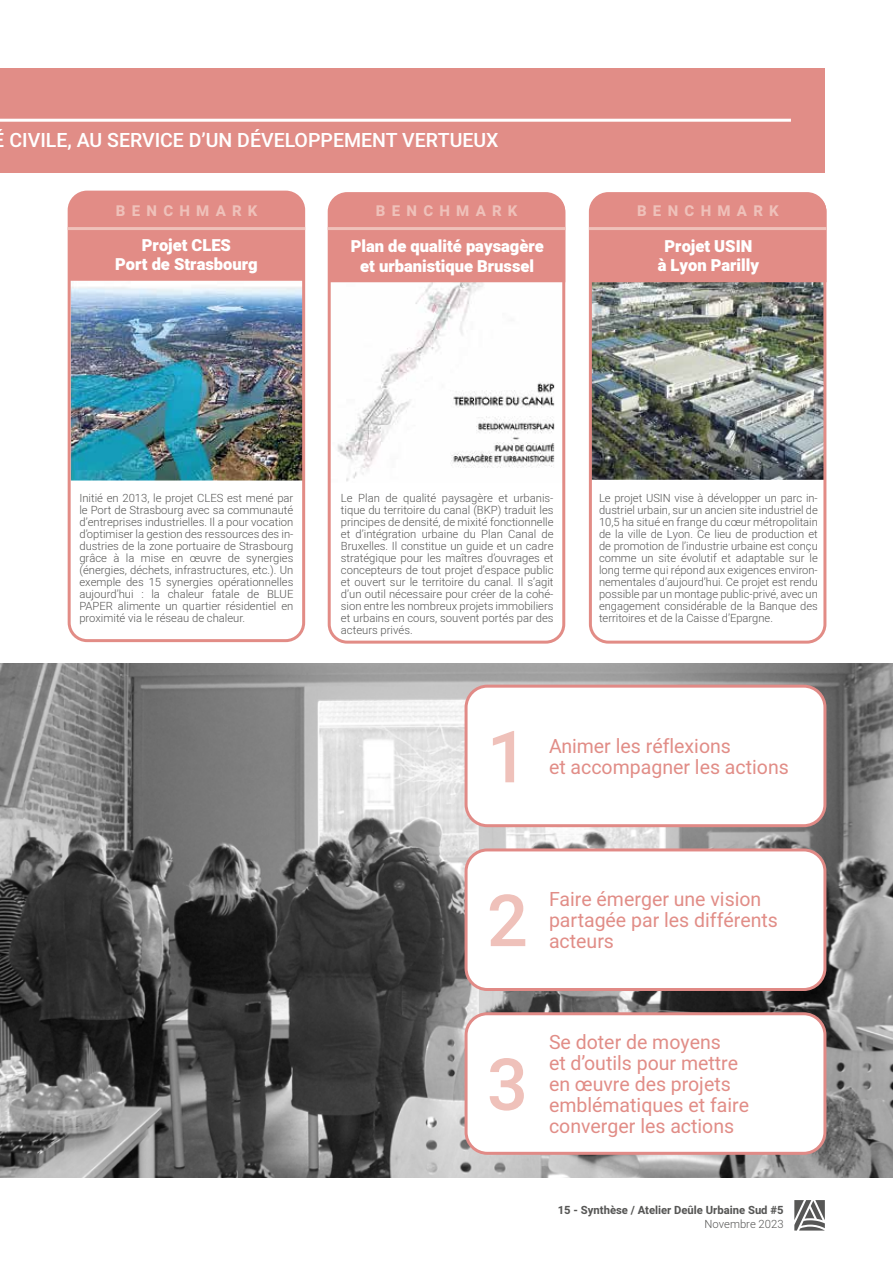
<style>
.page{position:relative;width:893px;height:1263px;background:#fff}
.page>*{position:absolute;margin:0;border:0;box-sizing:border-box;transform-origin:0 0}
.t1{font:500 72px "Heebo";color:#efc1ba}
.t2{font:19.5px/21px "Heebo";color:#e18d87}
.t3{font:500 19.5px "Heebo";color:#fff}
.t4{font:900 16.5px/19.5px "Heebo";color:#fff;text-align:center}
.t5{font:800 15px "Heebo";letter-spacing:.415em;color:#efc1ba}
.t6{font:300 11.25px/12px "Heebo";color:#575756;text-align:justify}
.t7{font:700 11.25px "Heebo";color:#575756}
</style>
<div class="page">
<img style="left:0;top:663px;width:893px;height:515px">
<div style="left:466px;top:1014px;width:359px;height:139px;background:#fff;border-radius:21px"></div>
<div style="left:465px;top:1012px;width:361px;height:143px;border:3px solid #e18a86;border-radius:21px"></div>
<div style="left:466px;top:850px;width:359px;height:139px;background:#fff;border-radius:21px"></div>
<div style="left:465px;top:848px;width:361px;height:143px;border:3px solid #e18a86;border-radius:21px"></div>
<div style="left:466px;top:686px;width:359px;height:140px;background:#fff;border-radius:21px"></div>
<div style="left:465px;top:685px;width:361px;height:142px;border:3px solid #e18a86;border-radius:21px"></div>
<img style="left:72px;top:287px;width:229px;height:193px">
<div style="left:68px;top:191px;width:237px;height:451px;border:3px solid #e28c86;border-radius:18px"></div>
<div style="left:69px;top:193px;width:235px;height:88px;background:#e28c86"></div>
<img style="left:332px;top:282px;width:229px;height:199px">
<div style="left:328px;top:192px;width:237px;height:452px;border:3px solid #e28c86;border-radius:18px"></div>
<div style="left:329px;top:194px;width:236px;height:88px;background:#e28c86"></div>
<img style="left:593px;top:282px;width:229px;height:198px">
<div style="left:589px;top:192px;width:237px;height:452px;border:3px solid #e28c86;border-radius:18px"></div>
<div style="left:590px;top:194px;width:236px;height:88px;background:#e28c86"></div>
<hr style="left:68px;top:227px;width:237px;height:3px;background:#efc1ba">
<hr style="left:328px;top:227px;width:237px;height:3px;background:#efc1ba">
<hr style="left:589px;top:227px;width:237px;height:3px;background:#efc1ba">
<svg style="left:794px;top:1200px;width:31px;height:30px"></svg>
<div style="left:0;top:68px;width:825px;height:104px;background:#e18d87"></div>
<hr style="left:0;top:119px;width:791px;height:3px;background:#fff">
<h2 class="t3" style="left:10px;top:126px;width:490px">CIVILE, AU SERVICE D’UN DÉVELOPPEMENT VERTUEUX</h2>
<h3 class="t5" style="left:116px;top:201px;width:143px">BENCHMARK</h3>
<h3 class="t5" style="left:376px;top:201px;width:143px">BENCHMARK</h3>
<h3 class="t5" style="left:637px;top:201px;width:143px">BENCHMARK</h3>
<h3 class="t4" style="left:115px;top:236px;width:144px">Projet CLES<br>Port de Strasbourg</h3>
<h3 class="t4" style="left:351px;top:237px;width:195px">Plan de qualité paysagère et urbanistique Brussel</h3>
<h3 class="t4" style="left:658px;top:237px;width:103px">Projet USIN<br>à Lyon Parilly</h3>
<p class="t6" style="left:79px;top:492px;width:215px">Initié en 2013, le projet CLES est mené par le Port de Strasbourg avec sa communauté d’entreprises industrielles. Il a pour vocation d’optimiser la gestion des ressources des in&shy;dustries de la zone portuaire de Strasbourg grâce à la mise en œuvre de synergies (énergies, déchets, infrastructures, etc.). Un exemple des 15 synergies opérationnelles aujourd’hui : la chaleur fatale de BLUE PAPER alimente un quartier résidentiel en proximité via le réseau de chaleur.</p>
<p class="t6" style="left:341px;top:492px;width:214px">Le Plan de qualité paysagère et urbanis&shy;tique du territoire du canal (BKP) traduit les principes de densité, de mixité fonctionnelle et d’intégration urbaine du Plan Canal de Bruxelles. Il constitue un guide et un cadre stratégique pour les maîtres d’ouvrages et concepteurs de tout projet d’espace public et ouvert sur le territoire du canal. Il s’agit d’un outil nécessaire pour créer de la cohé&shy;sion entre les nombreux projets immobiliers et urbains en cours, souvent portés par des acteurs privés.</p>
<p class="t6" style="left:599px;top:492px;width:220px">Le projet USIN vise à développer un parc in&shy;dustriel urbain, sur un ancien site industriel de 10,5 ha situé en frange du cœur métropolitain de la ville de Lyon. Ce lieu de production et de promotion de l’industrie urbaine est conçu comme un site évolutif et adaptable sur le long terme qui répond aux exigences environ&shy;nementales d’aujourd’hui. Ce projet est rendu possible par un montage public-privé, avec un engagement considérable de la Banque des territoires et de la Caisse d’Epargne.</p>
<h1 class="t1" style="left:487px;top:707px;width:42px">1</h1>
<h2 class="t2" style="left:549px;top:735px;width:241px">Animer les réflexions<br>et accompagner les actions</h2>
<h1 class="t1" style="left:487px;top:871px;width:42px">2</h1>
<h2 class="t2" style="left:549px;top:888px;width:230px">Faire émerger une vision partagée par les différents acteurs</h2>
<h1 class="t1" style="left:487px;top:1034px;width:42px">3</h1>
<h2 class="t2" style="left:549px;top:1031px;width:202px">Se doter de moyens<br>et d’outils pour mettre en œuvre des projets emblématiques et faire converger les actions</h2>
<p class="t7" style="left:558px;top:1203px;width:227px">15 - Synthèse / Atelier Deûle Urbaine Sud #5</p>
<p class="t6" style="left:705px;top:1218px;width:80px">Novembre 2023</p>
</div>
